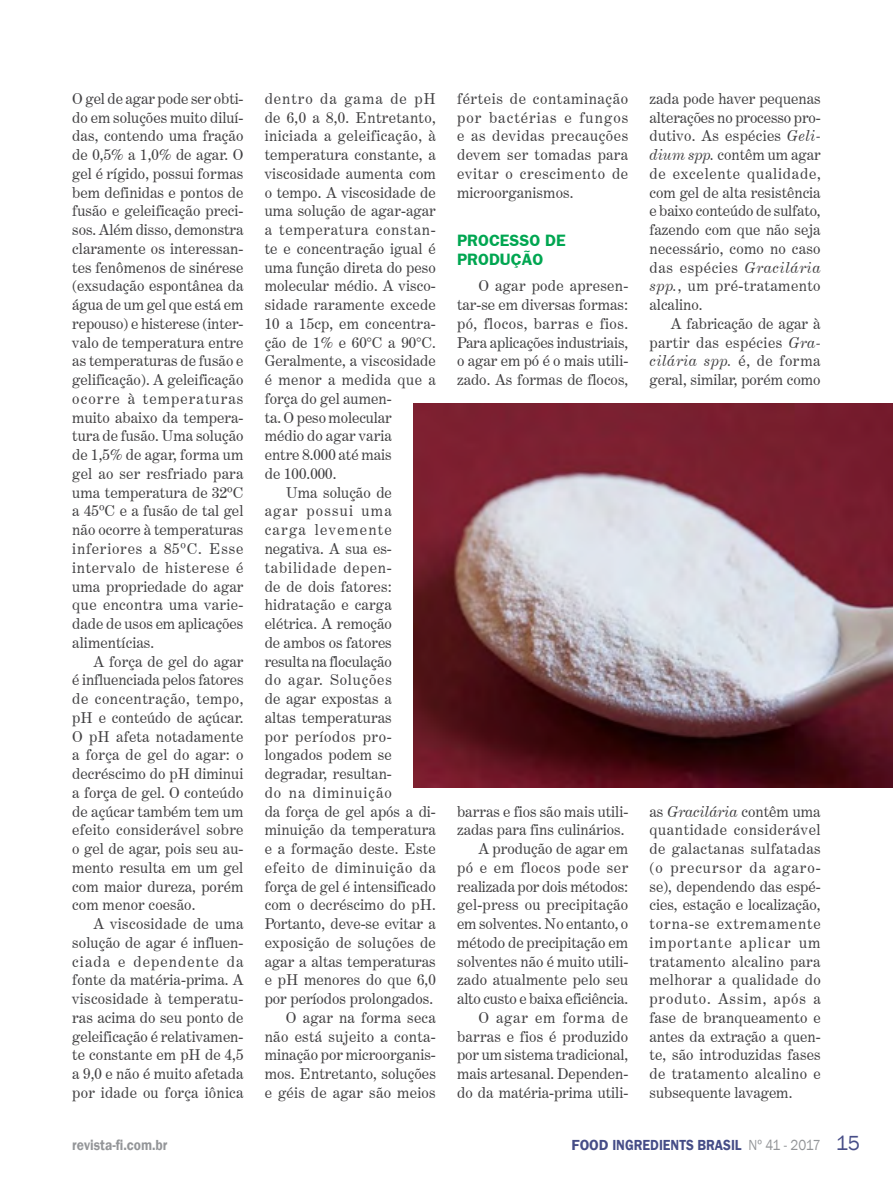
<style>
.page{position:relative;width:893px;height:1191px;background:#fff}
.page>*{position:absolute;margin:0;border:0;box-sizing:border-box;transform-origin:0 0}
.capitulos{font:700 16.5px/18.8px "Frankfurt Gothic";color:#00a651}
.texto{font:15px/18.8px "Century Expanded BT";letter-spacing:.005em;color:#414042;text-align:justify}
.t1{font:600 15px "Franklin Gothic";color:#464d87}
.t2{font:600 15px "Franklin Gothic";color:#939598;scale:.9 1}
.s1{font-style:italic}
.s2{font-weight:400;color:#939598}
.s3{font-weight:400;font-size:21px}
</style>
<div class="page">
<img style="left:413px;top:404px;width:480px;height:383px">
<p class="texto" style="left:72px;top:89px;width:173px">O gel de agar pode ser obti&shy;do em soluções muito diluí&shy;das, contendo uma fração de 0,5% a 1,0% de agar. O gel é rígido, possui formas bem definidas e pontos de fusão e geleificação preci&shy;sos. Além disso, demonstra claramente os interessan&shy;tes fenômenos de sinérese (exsudação espontânea da água de um gel que está em repouso) e histerese (inter&shy;valo de temperatura entre as temperaturas de fusão e gelificação). A geleificação ocorre à temperaturas muito abaixo da tempera&shy;tura de fusão. Uma solução de 1,5% de agar, forma um gel ao ser resfriado para uma temperatura de 32ºC a 45ºC e a fusão de tal gel não ocorre à temperaturas inferiores a 85ºC. Esse intervalo de histerese é uma propriedade do agar que encontra uma varie&shy;dade de usos em aplicações alimentícias.</p>
<p class="texto" style="left:72px;top:651px;width:173px;text-indent:21px">A força de gel do agar é influenciada pelos fatores de concentração, tempo, pH e conteúdo de açúcar.<br>O pH afeta notadamente a força de gel do agar: o decréscimo do pH diminui a força de gel. O conteúdo de açúcar também tem um efeito considerável sobre o gel de agar, pois seu au&shy;mento resulta em um gel com maior dureza, porém com menor coesão.</p>
<p class="texto" style="left:72px;top:914px;width:173px;text-indent:21px">A viscosidade de uma solução de agar é influen&shy;ciada e dependente da fonte da matéria-prima. A viscosidade à temperatu&shy;ras acima do seu ponto de geleificação é relativamen&shy;te constante em pH de 4,5 a 9,0 e não é muito afetada por idade ou força iônica</p>
<p class="texto" style="left:265px;top:89px;width:173px;text-align:left">dentro da gama de pH de 6,0 a 8,0. Entretanto, iniciada a geleificação, à temperatura constante, a viscosidade aumenta com o tempo. A viscosidade de uma solução de agar-agar a temperatura constan&shy;te e concentração igual é uma função direta do peso molecular médio. A visco&shy;sidade raramente excede<br>10 a 15cp, em concentra&shy;ção de 1% e 60°C a 90°C.<br>Geralmente, a viscosidade é menor a medida que a força do gel aumen-<br>ta. O peso molecular<br>médio do agar varia<br>entre 8.000 até mais<br>de 100.000.</p>
<p class="texto" style="left:265px;top:483px;width:173px;text-align:left;text-indent:21px">Uma solução de<br>agar possui uma carga levemente negativa. A sua es&shy;tabilidade depen-<br>de de dois fatores: hidratação e carga elétrica. A remoção<br>de ambos os fatores resulta na floculação<br>do agar. Soluções<br>de agar expostas a<br>altas temperaturas<br>por períodos pro&shy;longados podem se degradar, resultan-<br>do na diminuição<br>da força de gel após a di&shy;minuição da temperatura e a formação deste. Este efeito de diminuição da força de gel é intensificado com o decréscimo do pH.<br>Portanto, deve-se evitar a exposição de soluções de agar a altas temperaturas e pH menores do que 6,0 por períodos prolongados.</p>
<p class="texto" style="left:265px;top:1008px;width:173px;text-indent:21px">O agar na forma seca não está sujeito a conta&shy;minação por microorganis&shy;mos. Entretanto, soluções e géis de agar são meios</p>
<p class="texto" style="left:457px;top:89px;width:173px">férteis de contaminação por bactérias e fungos e as devidas precauções devem ser tomadas para evitar o crescimento de microorganismos.</p>
<p class="capitulos" style="left:457px;top:231px;width:110px">PROCESSO DE<br>PRODUÇÃO</p>
<p class="texto" style="left:457px;top:276px;width:173px;text-indent:21px">O agar pode apresen&shy;tar-se em diversas formas: pó, flocos, barras e fios.<br>Para aplicações industriais, o agar em pó é o mais utili&shy;zado. As formas de flocos,</p>
<p class="texto" style="left:649px;top:89px;width:173px">zada pode haver pequenas alterações no processo pro&shy;dutivo. As espécies <span class="s1">Geli&shy;dium spp.</span> contêm um agar de excelente qualidade, com gel de alta resistência e baixo conteúdo de sulfato, fazendo com que não seja necessário, como no caso das espécies <span class="s1">Gracilária spp.</span>, um pré-tratamento alcalino.</p>
<p class="texto" style="left:649px;top:314px;width:173px;text-indent:21px">A fabricação de agar à partir das espécies <span class="s1">Gra&shy;cilária spp.</span> é, de forma geral, similar, porém como</p>
<p class="texto" style="left:457px;top:801px;width:173px">barras e fios são mais utili&shy;zadas para fins culinários.</p>
<p class="texto" style="left:457px;top:839px;width:173px;text-indent:21px">A produção de agar em pó e em flocos pode ser realizada por dois métodos: gel-press ou precipitação em solventes. No entanto, o método de precipitação em solventes não é muito utili&shy;zado atualmente pelo seu alto custo e baixa eficiência.</p>
<p class="texto" style="left:457px;top:1008px;width:173px;text-indent:21px">O agar em forma de barras e fios é produzido por um sistema tradicional, mais artesanal. Dependen&shy;do da matéria-prima utili-</p>
<p class="texto" style="left:649px;top:801px;width:173px">as <span class="s1">Gracilária</span> contêm uma quantidade considerável de galactanas sulfatadas (o precursor da agaro&shy;se), dependendo das espé&shy;cies, estação e localização, torna-se extremamente importante aplicar um tratamento alcalino para melhorar a qualidade do produto. Assim, após a fase de branqueamento e antes da extração a quen&shy;te, são introduzidas fases de tratamento alcalino e subsequente lavagem.</p>
<p class="t2" style="left:72px;top:1135px;width:107px">revista-fi.com.br</p>
<p class="t1" style="left:572px;top:1135px;width:290px">FOOD INGREDIENTS BRASIL <span class="s2">Nº 41 - 2017</span> <span class="s3">15</span></p>
</div>
